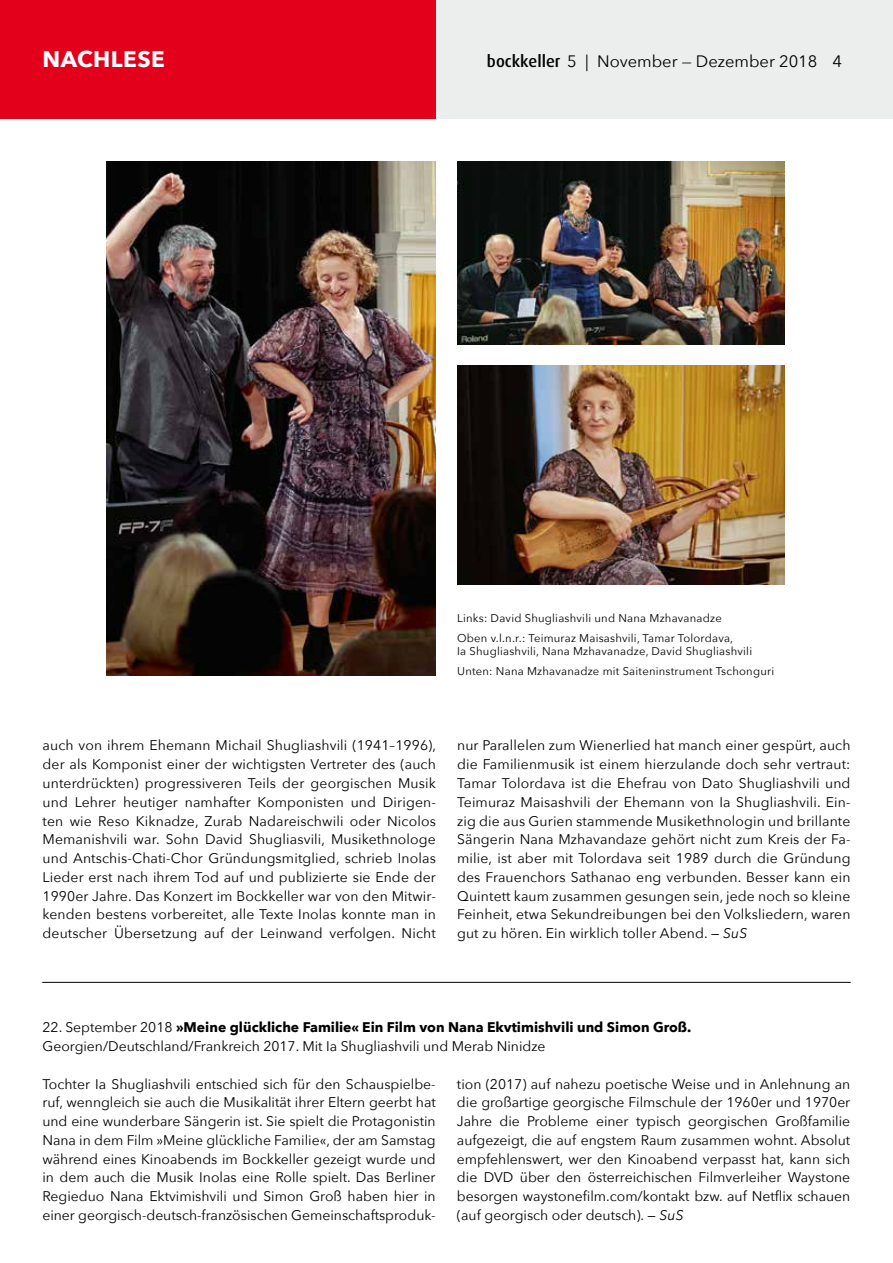
<style>
.page{position:relative;width:893px;height:1263px;background:#fff}
.page>*{position:absolute;margin:0;border:0;box-sizing:border-box;transform-origin:0 0}
.t1{font:700 22.5px "Avenir Next";letter-spacing:.02em;color:#fff}
.t2{font:16.5px "Avenir Next";color:#000}
.t3{font:13.95px/18.8px "Avenir Next";color:#000;text-align:justify}
.t4{font:11.25px/20px "Avenir Next";letter-spacing:.02em;color:#000}
.s1{font-family:"Dax";font-weight:500}
.s2{font-style:italic}
.s3{font-weight:700}
</style>
<div class="page">
<div style="left:0;top:0;width:893px;height:119px;background:#eceded"></div>
<div style="left:0;top:0;width:436px;height:119px;background:#e2001a"></div>
<img style="left:107px;top:162px;width:328px;height:513px">
<img style="left:457px;top:162px;width:327px;height:182px">
<img style="left:457px;top:366px;width:327px;height:218px">
<hr style="left:43px;top:982px;width:807px;height:1px;background:#000">
<h1 class="t1" style="left:43px;top:40px;width:124px">NACHLESE</h1>
<p class="t2" style="left:487px;top:48px;width:356px"><span class="s1">bockkeller</span> 5 | November — Dezember 2018 4</p>
<p class="t4" style="left:457px;top:608px;width:278px">Links: David Shugliashvili und Nana Mzhavanadze<br>Oben v.l.n.r.: Teimuraz Maisashvili, Tamar Tolordava,</p>
<p class="t4" style="left:457px;top:641px;width:319px">Ia Shugliashvili, Nana Mzhavanadze, David Shugliashvili<br>Unten: Nana Mzhavanadze mit Saiteninstrument Tschonguri</p>
<p class="t3" style="left:43px;top:736px;width:395px">auch von ihrem Ehemann Michail Shugliashvili (1941–1996), der als Komponist einer der wichtigsten Vertreter des (auch unterdrückten) progressiveren Teils der georgischen Musik und Lehrer heutiger namhafter Komponisten und Dirigen&shy;ten wie Reso Kiknadze, Zurab Nadareischwili oder Nicolos Memanishvili war. Sohn David Shugliasvili, Musikethnologe und Antschis-Chati-Chor Gründungsmitglied, schrieb Inolas Lieder erst nach ihrem Tod auf und publizierte sie Ende der 1990er Jahre. Das Konzert im Bockkeller war von den Mitwir&shy;kenden bestens vorbereitet, alle Texte Inolas konnte man in deutscher Übersetzung auf der Leinwand verfolgen. Nicht</p>
<p class="t3" style="left:457px;top:736px;width:395px">nur Parallelen zum Wienerlied hat manch einer gespürt, auch die Familienmusik ist einem hierzulande doch sehr vertraut:<br>Tamar Tolordava ist die Ehefrau von Dato Shugliashvili und Teimuraz Maisashvili der Ehemann von Ia Shugliashvili. Ein&shy;zig die aus Gurien stammende Musikethnologin und brillante Sängerin Nana Mzhavandaze gehört nicht zum Kreis der Fa&shy;milie, ist aber mit Tolordava seit 1989 durch die Gründung des Frauenchors Sathanao eng verbunden. Besser kann ein Quintett kaum zusammen gesungen sein, jede noch so kleine Feinheit, etwa Sekundreibungen bei den Volksliedern, waren gut zu hören. Ein wirklich toller Abend. <span class="s2">— SuS</span></p>
<p class="t3" style="left:43px;top:1017px;width:650px">22. September 2018 <span class="s3">»Meine glückliche Familie« Ein Film von Nana Ekvtimishvili und Simon Groß.<br></span>Georgien/Deutschland/Frankreich 2017. Mit Ia Shugliashvili und Merab Ninidze</p>
<p class="t3" style="left:42px;top:1074px;width:395px">Tochter Ia Shugliashvili entschied sich für den Schauspielbe&shy;ruf, wenngleich sie auch die Musikalität ihrer Eltern geerbt hat und eine wunderbare Sängerin ist. Sie spielt die Protagonistin Nana in dem Film »Meine glückliche Familie«, der am Samstag während eines Kinoabends im Bockkeller gezeigt wurde und in dem auch die Musik Inolas eine Rolle spielt. Das Berliner Regieduo Nana Ektvimishvili und Simon Groß haben hier in einer georgisch-deutsch-französischen Gemeinschaftsproduk-</p>
<p class="t3" style="left:457px;top:1074px;width:395px">tion (2017) auf nahezu poetische Weise und in Anlehnung an die großartige georgische Filmschule der 1960er und 1970er Jahre die Probleme einer typisch georgischen Großfamilie aufgezeigt, die auf engstem Raum zusammen wohnt. Absolut empfehlenswert, wer den Kinoabend verpasst hat, kann sich die DVD über den österreichischen Filmverleiher Waystone besorgen waystonefilm.com/kontakt bzw. auf Netflix schauen (auf georgisch oder deutsch). <span class="s2">— SuS</span></p>
</div>
